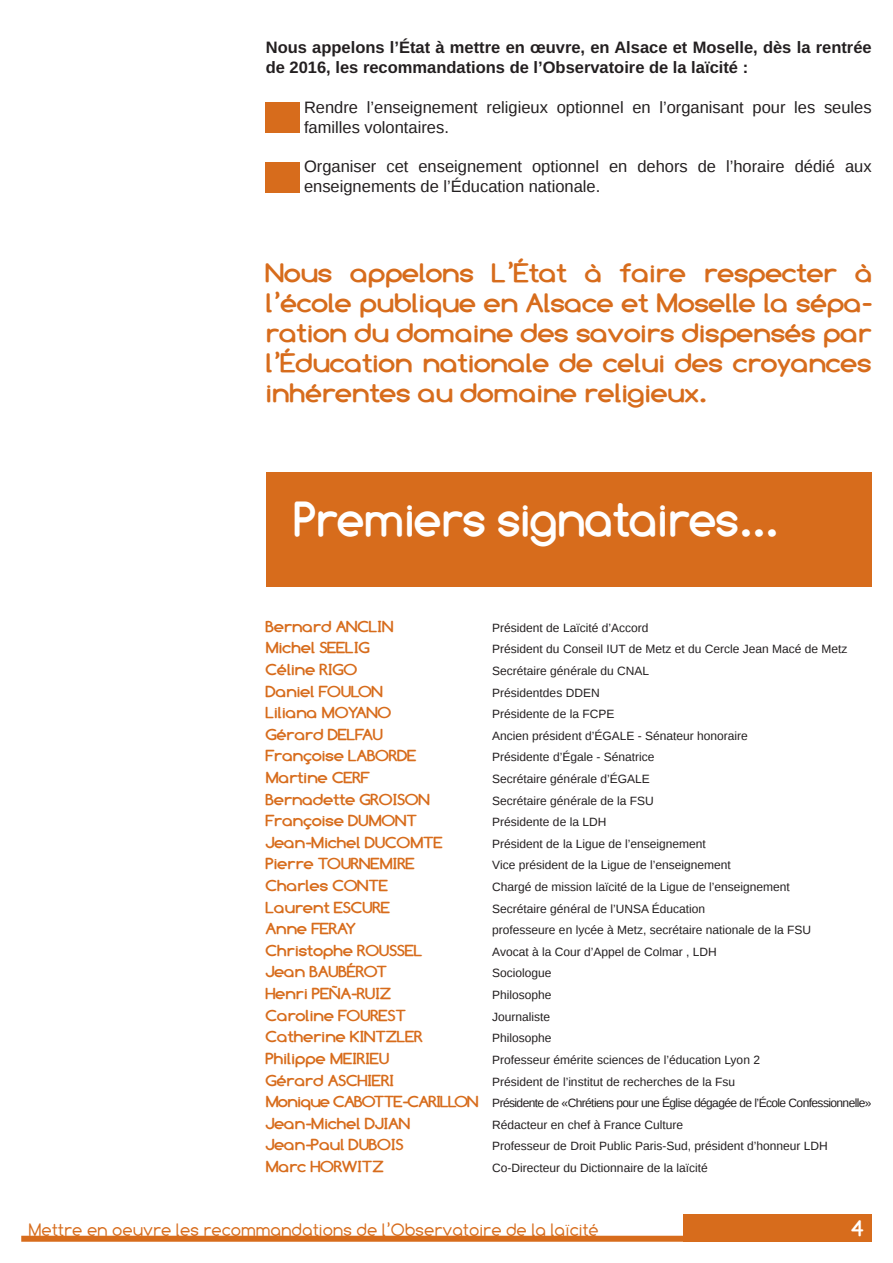
<style>
.page{position:relative;width:893px;height:1263px;background:#fff}
.page>*{position:absolute;margin:0;border:0;box-sizing:border-box;transform-origin:0 0}
.t1{font:700 48px "Comfortaa";color:#fff}
.t2{font:700 26.1px/30px "Comfortaa";color:#d76c1c;text-align:justify;scale:1.15 1}
.t3{font:700 22.5px "Comfortaa";color:#fff}
.t4{font:18px "Comfortaa";color:#d76c1c}
.t5{font:16.5px/19.8px "Liberation Sans";color:#231f20}
.t6{font:700 16.5px/19.8px "Liberation Sans";color:#231f20}
.t7{font:700 15.6px "Comfortaa";color:#d76c1c;scale:1.15 1}
.t8{font:12px "Liberation Sans";color:#231f20}
.t9{font:12px "Liberation Sans";letter-spacing:-.05em;color:#231f20}
.s1{font-family:"Comfortaa";font-weight:700;font-size:15.6px;color:#d76c1c}
</style>
<div class="page">
<div style="left:266px;top:102px;width:34px;height:30px;background:#d76c1c"></div>
<div style="left:266px;top:162px;width:34px;height:30px;background:#d76c1c"></div>
<div style="left:266px;top:472px;width:606px;height:115px;background:#d76c1c"></div>
<div style="left:684px;top:1214px;width:188px;height:28px;background:#d76c1c"></div>
<div style="left:21px;top:1236px;width:851px;height:6px;background:#d76c1c"></div>
<p class="t6" style="left:266px;top:38px;width:607px">Nous appelons l’État à mettre en œuvre, en Alsace et Moselle, dès la rentrée de 2016, les recommandations de l’Observatoire de la laïcité :</p>
<p class="t5" style="left:304px;top:98px;width:569px">Rendre l’enseignement religieux optionnel en l’organisant pour les seules familles volontaires.</p>
<p class="t5" style="left:304px;top:157px;width:569px">Organiser cet enseignement optionnel en dehors de l’horaire dédié aux enseignements de l’Éducation nationale.</p>
<p class="t2" style="left:266px;top:257px;width:529px">Nous appelons L’État à faire respecter à l’école publique en Alsace et Moselle la sépa&shy;ration du domaine des savoirs dispensés par l’Éducation nationale de celui des croyances inhérentes au domaine religieux.</p>
<p class="t1" style="left:295px;top:492px;width:485px">Premiers signataires...</p>
<p class="t7" style="left:266px;top:617px;width:113px">Bernard ANCLIN</p>
<p class="t8" style="left:492px;top:621px;width:158px">Président de Laïcité d’Accord</p>
<p class="t7" style="left:266px;top:639px;width:92px">Michel SEELIG</p>
<p class="t8" style="left:492px;top:642px;width:357px">Président du Conseil IUT de Metz et du Cercle Jean Macé de Metz</p>
<p class="t7" style="left:266px;top:661px;width:81px">Céline RIGO</p>
<p class="t8" style="left:492px;top:664px;width:158px">Secrétaire générale du CNAL</p>
<p class="t7" style="left:266px;top:682px;width:104px">Daniel FOULON</p>
<p class="t8" style="left:492px;top:686px;width:109px">Présidentdes DDEN</p>
<p class="t7" style="left:266px;top:704px;width:111px">Liliana MOYANO</p>
<p class="t8" style="left:492px;top:707px;width:124px">Présidente de la FCPE</p>
<p class="t7" style="left:266px;top:725px;width:104px">Gérard DELFAU</p>
<p class="t8" style="left:492px;top:729px;width:257px">Ancien président d’ÉGALE - Sénateur honoraire</p>
<p class="t7" style="left:266px;top:747px;width:133px">Françoise LABORDE</p>
<p class="t8" style="left:492px;top:750px;width:164px">Présidente d’Égale - Sénatrice</p>
<p class="t7" style="left:266px;top:769px;width:92px">Martine CERF</p>
<p class="t8" style="left:492px;top:772px;width:159px">Secrétaire générale d’ÉGALE</p>
<p class="t7" style="left:266px;top:790px;width:144px">Bernadette GROISON</p>
<p class="t8" style="left:492px;top:794px;width:163px">Secrétaire générale de la FSU</p>
<p class="t7" style="left:266px;top:812px;width:133px">Françoise DUMONT</p>
<p class="t8" style="left:492px;top:815px;width:116px">Présidente de la LDH</p>
<p class="t7" style="left:266px;top:833px;width:156px">Jean-Michel DUCOMTE</p>
<p class="t8" style="left:492px;top:837px;width:215px">Président de la Ligue de l’enseignement</p>
<p class="t7" style="left:266px;top:855px;width:131px">Pierre TOURNEMIRE</p>
<p class="t8" style="left:492px;top:858px;width:240px">Vice président de la Ligue de l’enseignement</p>
<p class="t7" style="left:266px;top:877px;width:108px">Charles CONTE</p>
<p class="t8" style="left:492px;top:880px;width:299px">Chargé de mission laïcité de la Ligue de l’enseignement</p>
<p class="t7" style="left:266px;top:898px;width:110px">Laurent ESCURE</p>
<p class="t8" style="left:492px;top:902px;width:214px">Secrétaire général de l’UNSA Éducation</p>
<p class="t7" style="left:266px;top:920px;width:80px">Anne FERAY</p>
<p class="t8" style="left:492px;top:923px;width:320px">professeure en lycée à Metz, secrétaire nationale de la FSU</p>
<p class="t7" style="left:266px;top:941px;width:138px">Christophe ROUSSEL</p>
<p class="t8" style="left:492px;top:945px;width:226px">Avocat à la Cour d’Appel de Colmar , LDH</p>
<p class="t7" style="left:266px;top:963px;width:107px">Jean BAUBÉROT</p>
<p class="t8" style="left:492px;top:966px;width:61px">Sociologue</p>
<p class="t7" style="left:266px;top:985px;width:111px">Henri PEÑA-RUIZ</p>
<p class="t8" style="left:492px;top:988px;width:61px">Philosophe</p>
<p class="t7" style="left:266px;top:1006px;width:124px">Caroline FOUREST</p>
<p class="t8" style="left:492px;top:1010px;width:60px">Journaliste</p>
<p class="t7" style="left:266px;top:1028px;width:138px">Catherine KINTZLER</p>
<p class="t8" style="left:492px;top:1031px;width:61px">Philosophe</p>
<p class="t7" style="left:266px;top:1049px;width:109px">Philippe MEIRIEU</p>
<p class="t8" style="left:492px;top:1053px;width:269px">Professeur émérite sciences de l’éducation Lyon 2</p>
<p class="t7" style="left:266px;top:1071px;width:113px">Gérard ASCHIERI</p>
<p class="t8" style="left:492px;top:1074px;width:244px">Président de l’institut de recherches de la Fsu</p>
<p class="t9" style="left:266px;top:1096px;width:607px"><span class="s1">Monique CABOTTE-CARILLON</span> Présidente de «Chrétiens pour une Église dégagée de l’École Confessionnelle»</p>
<p class="t7" style="left:266px;top:1114px;width:127px">Jean-Michel DJIAN</p>
<p class="t8" style="left:492px;top:1118px;width:192px">Rédacteur en chef à France Culture</p>
<p class="t7" style="left:266px;top:1136px;width:121px">Jean-Paul DUBOIS</p>
<p class="t8" style="left:492px;top:1139px;width:337px">Professeur de Droit Public Paris-Sud, président d’honneur LDH</p>
<p class="t7" style="left:266px;top:1157px;width:104px">Marc HORWITZ</p>
<p class="t8" style="left:492px;top:1161px;width:217px">Co-Directeur du Dictionnaire de la laïcité</p>
<p class="t4" style="left:29px;top:1219px;width:572px">Mettre en oeuvre les recommandations de l’Observatoire de la laïcité</p>
<p class="t3" style="left:851px;top:1215px;width:14px">4</p>
</div>
